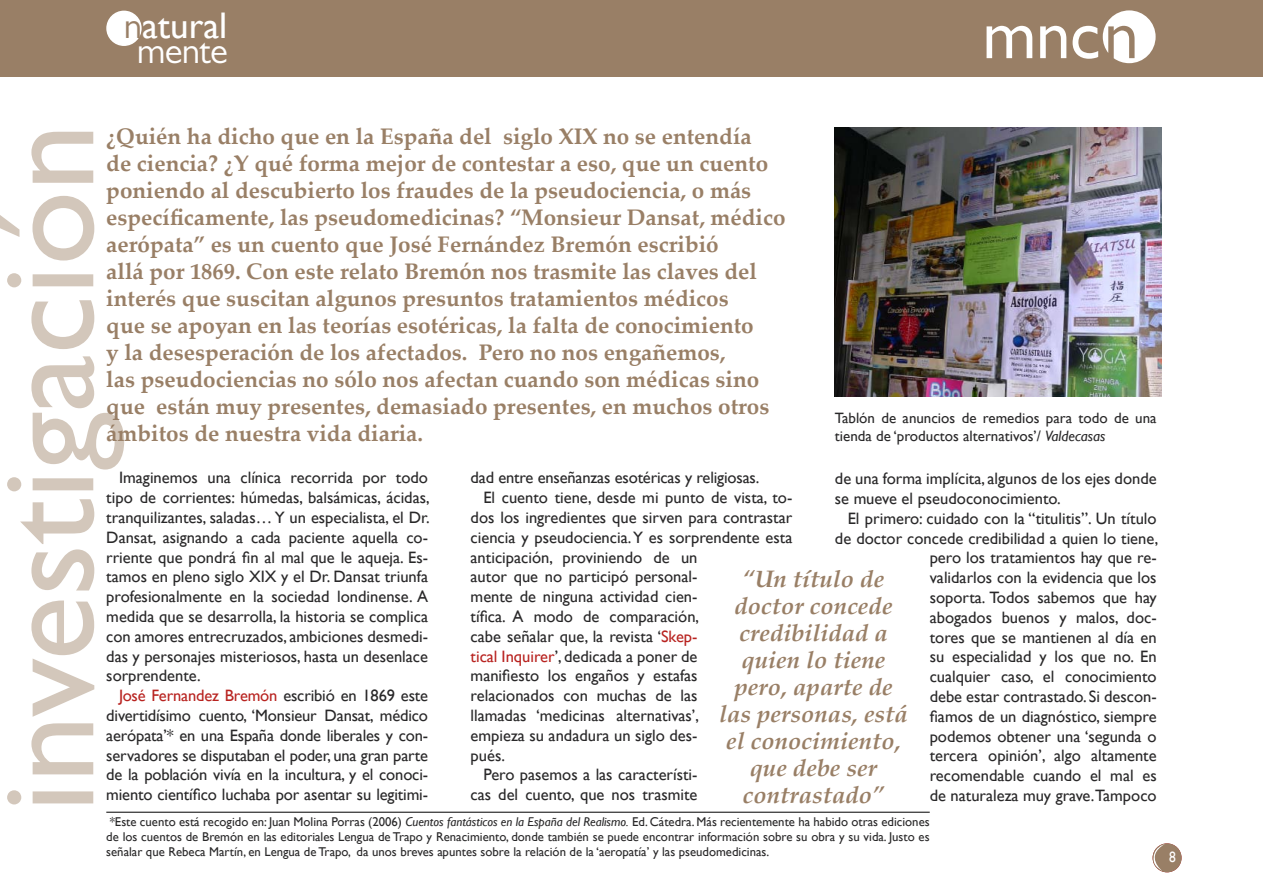
<style>
.page{position:relative;width:1263px;height:893px;background:#fff}
.page>*{position:absolute;margin:0;border:0;box-sizing:border-box;transform-origin:0 0}
.t1{font:135px "Gill Sans";color:#d3c7bb}
.t2{font:37.05px "Gill Sans";color:#fff}
.t3{font:37.05px "Gill Sans MT Pro";letter-spacing:-.02em;color:#fff}
.t4{font:italic 700 24px/27px "Palatino";color:#997f66;text-align:center}
.t5{font:700 22.5px/27px "Palatino Linotype";color:#997f66}
.t6{font:16.5px/19.8px "Gill Sans";color:#292829;text-align:justify}
.t7{font:15px/18px "Gill Sans";color:#292829}
.t8{font:15px "Gill Sans";color:#fff;scale:.9 1}
.t9{font:12.75px/15px "Gill Sans";color:#292829;text-align:justify}
.s1{font-family:"Gill Sans MT Pro";color:#b5121b}
.s2{font-style:italic}
.s3{color:#b82320}
</style>
<div class="page">
<div style="left:1153px;top:844px;width:28px;height:28px;background:#997f66;border-radius:50%"></div>
<div style="left:1152px;top:843px;width:29px;height:29px;border:2px solid #997f66;border-radius:50%"></div>
<svg style="left:1152px;top:844px;width:13px;height:27px"></svg>
<div style="left:0;top:0;width:1263px;height:77px;background:#997f66"></div>
<div style="left:107px;top:11px;width:34px;height:34px;background:#fff;border-radius:50%"></div>
<div style="left:106px;top:11px;width:36px;height:35px;border:2px solid #fff;border-radius:50%"></div>
<svg style="left:986px;top:26px;width:46px;height:32px"></svg>
<svg style="left:1040px;top:26px;width:26px;height:32px"></svg>
<svg style="left:1072px;top:10px;width:83px;height:53px"></svg>
<img style="left:835px;top:128px;width:326px;height:268px">
<hr style="left:106px;top:812px;width:824px;height:1px;background:#000">
<h2 class="t2" style="left:124px;top:4px;width:105px"><span class="s1">n</span>atural</h2>
<h2 class="t3" style="left:137px;top:28px;width:93px">mente</h2>
<p class="t5" style="left:106px;top:122px;width:681px">¿Quién ha dicho que en la España del siglo XIX no se entendía<br>de ciencia? ¿Y qué forma mejor de contestar a eso, que un cuento poniendo al descubierto los fraudes de la pseudociencia, o más específicamente, las pseudomedicinas? “Monsieur Dansat, médico aerópata” es un cuento que José Fernández Bremón escribió<br>allá por 1869. Con este relato Bremón nos trasmite las claves del interés que suscitan algunos presuntos tratamientos médicos<br>que se apoyan en las teorías esotéricas, la falta de conocimiento<br>y la desesperación de los afectados. Pero no nos engañemos,<br>las pseudociencias no sólo nos afectan cuando son médicas sino que están muy presentes, demasiado presentes, en muchos otros ámbitos de nuestra vida diaria.</p>
<h1 class="t1" style="left:-31px;top:812px;width:690px;rotate:-90deg">investigación</h1>
<p class="t7" style="left:835px;top:409px;width:323px">Tablón de anuncios de remedios para todo de una tienda de ‘productos alternativos’/ <span class="s2">Valdecasas</span></p>
<p class="t6" style="left:471px;top:468px;width:290px">dad entre enseñanzas esotéricas y religiosas.</p>
<p class="t6" style="left:483px;top:488px;width:310px">El cuento tiene, desde mi punto de vista, to-</p>
<p class="t6" style="left:471px;top:508px;width:323px">dos los ingredientes que sirven para contrastar</p>
<p class="t6" style="left:471px;top:528px;width:323px">ciencia y pseudociencia. Y es sorprendente esta</p>
<p class="t6" style="left:471px;top:547px;width:228px">anticipación, proviniendo de un</p>
<p class="t6" style="left:471px;top:567px;width:228px">autor que no participó personal-</p>
<p class="t6" style="left:471px;top:587px;width:228px">mente de ninguna actividad cien-</p>
<p class="t6" style="left:471px;top:607px;width:230px">tífica. A modo de comparación,</p>
<p class="t6" style="left:471px;top:627px;width:228px">cabe señalar que, la revista ‘<span class="s3">Skep-</span></p>
<p class="t6" style="left:471px;top:646px;width:228px"><span class="s3">tical Inquirer</span>’, dedicada a poner de</p>
<p class="t6" style="left:471px;top:666px;width:228px">manifiesto los engaños y estafas</p>
<p class="t6" style="left:471px;top:686px;width:228px">relacionados con muchas de las</p>
<p class="t6" style="left:471px;top:706px;width:230px">llamadas ‘medicinas alternativas’,</p>
<p class="t6" style="left:471px;top:726px;width:228px">empieza su andadura un siglo des-</p>
<p class="t6" style="left:471px;top:745px;width:36px">pués.</p>
<p class="t6" style="left:483px;top:765px;width:216px">Pero pasemos a las característi-</p>
<p class="t6" style="left:471px;top:785px;width:228px">cas del cuento, que nos trasmite</p>
<p class="t6" style="left:106px;top:468px;width:325px;text-indent:13px">Imaginemos una clínica recorrida por todo tipo de corrientes: húmedas, balsámicas, ácidas, tranquilizantes, saladas… Y un especialista, el Dr.<br>Dansat, asignando a cada paciente aquella co&shy;rriente que pondrá fin al mal que le aqueja. Es&shy;tamos en pleno siglo XIX y el Dr. Dansat triunfa profesionalmente en la sociedad londinense. A medida que se desarrolla, la historia se complica con amores entrecruzados, ambiciones desmedi&shy;das y personajes misteriosos, hasta un desenlace sorprendente.</p>
<p class="t6" style="left:106px;top:686px;width:323px;text-indent:13px"><span class="s3">José Fernandez Bremón</span> escribió en 1869 este divertidísimo cuento, ‘Monsieur Dansat, médico aerópata’* en una España donde liberales y con&shy;servadores se disputaban el poder, una gran parte de la población vivía en la incultura, y el conoci&shy;miento científico luchaba por asentar su legitimi-</p>
<p class="t6" style="left:835px;top:469px;width:323px">de una forma implícita, algunos de los ejes donde se mueve el pseudoconocimiento.</p>
<p class="t6" style="left:835px;top:509px;width:325px;text-align:right">El primero: cuidado con la “titulitis”. Un título de doctor concede credibilidad a quien lo tiene, pero los tratamientos hay que re-<br>validarlos con la evidencia que los<br>soporta. Todos sabemos que hay<br>abogados buenos y malos, doc-<br>tores que se mantienen al día en<br>su especialidad y los que no. En<br>cualquier caso, el conocimiento<br>debe estar contrastado. Si descon-<br>fiamos de un diagnóstico, siempre<br>podemos obtener una ‘segunda o<br>tercera opinión’, algo altamente recomendable cuando el mal es<br>de naturaleza muy grave.Tampoco</p>
<h3 class="t4" style="left:719px;top:566px;width:190px">“Un título de doctor concede credibilidad a quien lo tiene pero, aparte de las personas, está el conocimiento, que debe ser contrastado”</h3>
<p class="t9" style="left:106px;top:814px;width:825px">*Este cuento está recogido en: Juan Molina Porras (2006) <span class="s2">Cuentos fantásticos en la España del Realismo.</span> Ed. Cátedra. Más recientemente ha habido otras ediciones de los cuentos de Bremón en las editoriales Lengua de Trapo y Renacimiento, donde también se puede encontrar información sobre su obra y su vida. Justo es señalar que Rebeca Martín, en Lengua de Trapo, da unos breves apuntes sobre la relación de la ‘aeropatía’ y las pseudomedicinas.</p>
<p class="t8" style="left:1169px;top:849px;width:9px">8</p>
</div>
